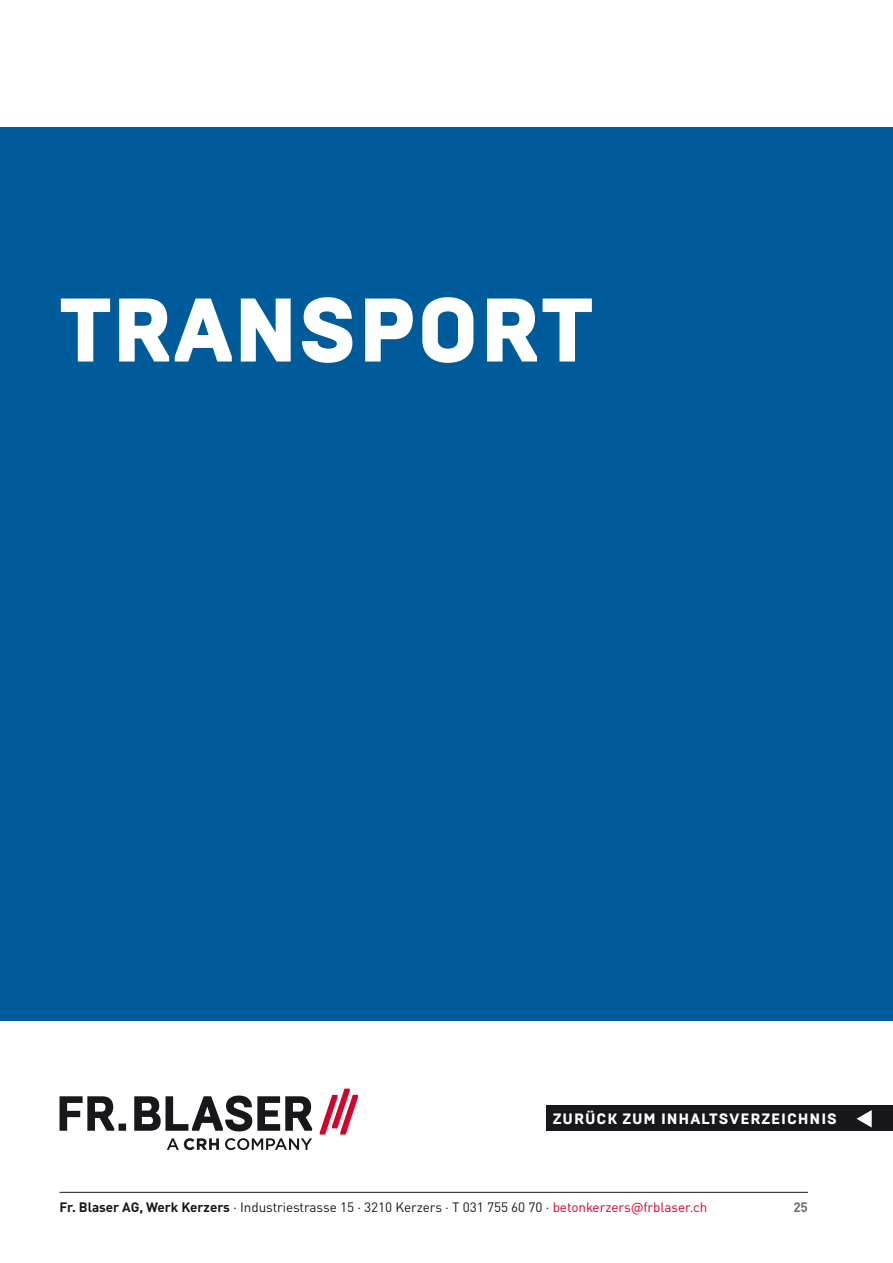
<style>
.page{position:relative;width:893px;height:1263px;background:#fff}
.page>*{position:absolute;margin:0;border:0;box-sizing:border-box;transform-origin:0 0}
.t1{font:900 90px "Brutal Type";color:#fff}
.t2{font:800 15px "Brutal Type";letter-spacing:.06em;color:#fff}
.t3{font:13.5px "DIN Pro";letter-spacing:-.005em;color:#1a171c}
.t4{font:700 13.5px "DIN Pro";color:#707173}
.s1{font-weight:700}
.s2{color:#d6002b}
</style>
<div class="page">
<hr style="left:60px;top:1192px;width:748px;height:1px;background:#1a171c">
<div style="left:0;top:128px;width:893px;height:892px;background:#005b9b"></div>
<div style="left:546px;top:1106px;width:347px;height:25px;background:#1a171c"></div>
<svg style="left:856px;top:1110px;width:16px;height:17px"></svg>
<svg style="left:60px;top:1095px;width:252px;height:36px"></svg>
<svg style="left:320px;top:1089px;width:38px;height:45px"></svg>
<svg style="left:167px;top:1138px;width:52px;height:12px"></svg>
<svg style="left:225px;top:1138px;width:87px;height:12px"></svg>
<h1 class="t1" style="left:60px;top:274px;width:535px">TRANSPORT</h1>
<p class="t2" style="left:553px;top:1109px;width:286px">ZURÜCK ZUM INHALTSVERZEICHNIS</p>
<p class="t3" style="left:60px;top:1196px;width:649px"><span class="s1">Fr. Blaser AG, Werk Kerzers</span> · Industriestrasse 15 · 3210 Kerzers · T 031 755 60 70 · <span class="s2">betonkerzers@frblaser.ch</span></p>
<p class="t4" style="left:793px;top:1195px;width:16px">25</p>
</div>
